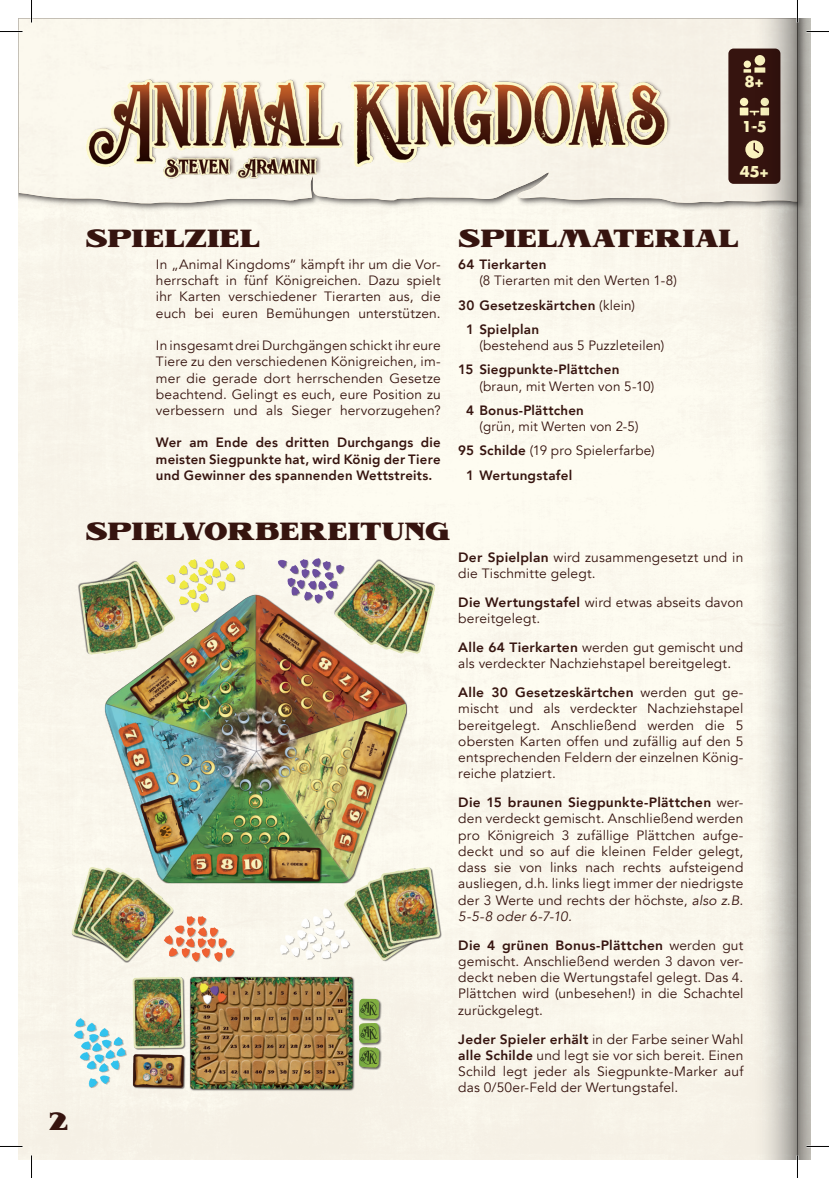
<style>
.page{position:relative;width:829px;height:1178px;background:#fff}
.page>*{position:absolute;margin:0;border:0;box-sizing:border-box;transform-origin:0 0}
.Lauftext_Claim{font:800 27px "Royale Imogen";letter-spacing:.005em;color:#36140f}
.t1{font:700 14.7px "Futura LT";color:#fbf4bf}
.Lauftext_Claim-2{font:13.5px/16.2px "Avenir";letter-spacing:.01em;color:#36140f}
.Lauftext_Claim-3{font:800 13.5px/16.2px "Avenir";letter-spacing:.015em;color:#36140f;text-align:justify}
.s1{font-weight:800}
.s2{font-weight:400}
.s3{font-style:italic}
</style>
<div class="page">
<div style="left:19px;top:212px;width:733px;height:946px;background:#faf7ed"></div>
<div style="left:19px;top:19px;width:778px;height:190px;background:#231f20;opacity:.71"></div>
<div style="left:19px;top:19px;width:733px;height:185px;background:#f9f5eb"></div>
<img style="left:87px;top:77px;width:588px;height:96px">
<div style="left:728px;top:49px;width:52px;height:135px;background:#36140f;border-radius:5px"></div>
<svg style="left:745px;top:140px;width:7px;height:18px"></svg>
<svg style="left:739px;top:98px;width:13px;height:17px"></svg>
<svg style="left:743px;top:60px;width:9px;height:13px"></svg>
<img style="left:162px;top:154px;width:158px;height:25px">
<img style="left:65px;top:548px;width:381px;height:550px">
<svg style="left:797px;top:19px;width:13px;height:1139px;background:#9d9b96"></svg>
<svg style="left:752px;top:19px;width:45px;height:1139px;background:#ccc7be"></svg>
<hr style="left:796px;top:0;width:2px;height:22px;background:#fff">
<hr style="left:796px;top:1155px;width:2px;height:22px;background:#fff">
<svg style="left:0;top:31px;width:22px;height:1px"></svg>
<svg style="left:806px;top:31px;width:22px;height:1px"></svg>
<svg style="left:31px;top:0;width:1px;height:22px"></svg>
<svg style="left:31px;top:1155px;width:1px;height:22px"></svg>
<svg style="left:797px;top:0;width:1px;height:22px"></svg>
<svg style="left:797px;top:1155px;width:1px;height:22px"></svg>
<p class="t1" style="left:744px;top:71px;width:21px">8+</p>
<p class="t1" style="left:741px;top:116px;width:26px">1-5</p>
<p class="t1" style="left:739px;top:162px;width:31px">45+</p>
<h1 class="Lauftext_Claim" style="left:49px;top:1104px;width:22px">2</h1>
<p class="Lauftext_Claim" style="left:86px;top:222px;width:176px">SPIELZIEL</p>
<p class="Lauftext_Claim-2" style="left:156px;top:256px;width:286px;text-align:justify">In „Animal Kingdoms“ kämpft ihr um die Vor&shy;herrschaft in fünf Königreichen. Dazu spielt ihr Karten verschiedener Tierarten aus, die euch bei euren Bemühungen unterstützen.</p>
<p class="Lauftext_Claim-2" style="left:156px;top:337px;width:286px;text-align:justify">In insgesamt drei Durchgängen schickt ihr eure Tiere zu den verschiedenen Königreichen, im&shy;mer die gerade dort herrschenden Gesetze beachtend. Gelingt es euch, eure Position zu verbessern und als Sieger hervorzugehen?</p>
<p class="Lauftext_Claim-3" style="left:156px;top:434px;width:286px">Wer am Ende des dritten Durchgangs die meisten Siegpunkte hat, wird König der Tiere und Gewinner des spannenden Wettstreits.</p>
<p class="Lauftext_Claim" style="left:458px;top:222px;width:282px">SPIELMATERIAL</p>
<p class="Lauftext_Claim-2" style="left:479px;top:256px;width:199px;text-indent:-21px"><span class="s1">64 Tierkarten<br></span>(8 Tierarten mit den Werten 1-8)</p>
<p class="Lauftext_Claim-3" style="left:458px;top:297px;width:178px">30 Gesetzeskärtchen <span class="s2">(klein)</span></p>
<p class="Lauftext_Claim-2" style="left:479px;top:321px;width:186px;text-indent:-13px"><span class="s1">1 Spielplan<br></span>(bestehend aus 5 Puzzleteilen)</p>
<p class="Lauftext_Claim-2" style="left:479px;top:362px;width:176px;text-indent:-21px"><span class="s1">15 Siegpunkte-Plättchen </span>(braun, mit Werten von 5-10)</p>
<p class="Lauftext_Claim-2" style="left:479px;top:402px;width:161px;text-indent:-13px"><span class="s1">4 Bonus-Plättchen<br></span>(grün, mit Werten von 2-5)</p>
<p class="Lauftext_Claim-2" style="left:458px;top:443px;width:198px"><span class="s1">95 Schilde</span> (19 pro Spielerfarbe)</p>
<p class="Lauftext_Claim-3" style="left:466px;top:467px;width:107px">1 Wertungstafel</p>
<p class="Lauftext_Claim" style="left:86px;top:515px;width:366px">SPIELVORBEREITUNG</p>
<p class="Lauftext_Claim-2" style="left:458px;top:549px;width:286px"><span class="s1">Der Spielplan</span> wird zusammengesetzt und in die Tischmitte gelegt.</p>
<p class="Lauftext_Claim-2" style="left:458px;top:594px;width:286px"><span class="s1">Die Wertungstafel</span> wird etwas abseits davon bereitgelegt.</p>
<p class="Lauftext_Claim-2" style="left:458px;top:639px;width:286px"><span class="s1">Alle 64 Tierkarten</span> werden gut gemischt und als verdeckter Nachziehstapel bereitgelegt.</p>
<p class="Lauftext_Claim-2" style="left:458px;top:684px;width:286px;text-align:justify"><span class="s1">Alle 30 Gesetzeskärtchen</span> werden gut ge&shy;mischt und als verdeckter Nachziehstapel bereitgelegt. Anschließend werden die 5 obersten Karten offen und zufällig auf den 5 entsprechenden Feldern der einzelnen König&shy;reiche platziert.</p>
<p class="Lauftext_Claim-2" style="left:458px;top:794px;width:286px;text-align:justify"><span class="s1">Die 15 braunen Siegpunkte-Plättchen</span> wer&shy;den verdeckt gemischt. Anschließend werden pro Königreich 3 zufällige Plättchen aufge&shy;deckt und so auf die kleinen Felder gelegt, dass sie von links nach rechts aufsteigend ausliegen, d.h. links liegt immer der niedrigste der 3 Werte und rechts der höchste, <span class="s3">also z.B.<br>5-5-8 oder 6-7-10.</span></p>
<p class="Lauftext_Claim-2" style="left:458px;top:936px;width:286px;text-align:justify"><span class="s1">Die 4 grünen Bonus-Plättchen</span> werden gut gemischt. Anschließend werden 3 davon ver&shy;deckt neben die Wertungstafel gelegt. Das 4.<br>Plättchen wird (unbesehen!) in die Schachtel zurückgelegt.</p>
<p class="Lauftext_Claim-2" style="left:458px;top:1030px;width:286px;text-align:justify"><span class="s1">Jeder Spieler erhält</span> in der Farbe seiner Wahl <span class="s1">alle Schilde</span> und legt sie vor sich bereit. Einen Schild legt jeder als Siegpunkte-Marker auf das 0/50er-Feld der Wertungstafel.</p>
</div>
